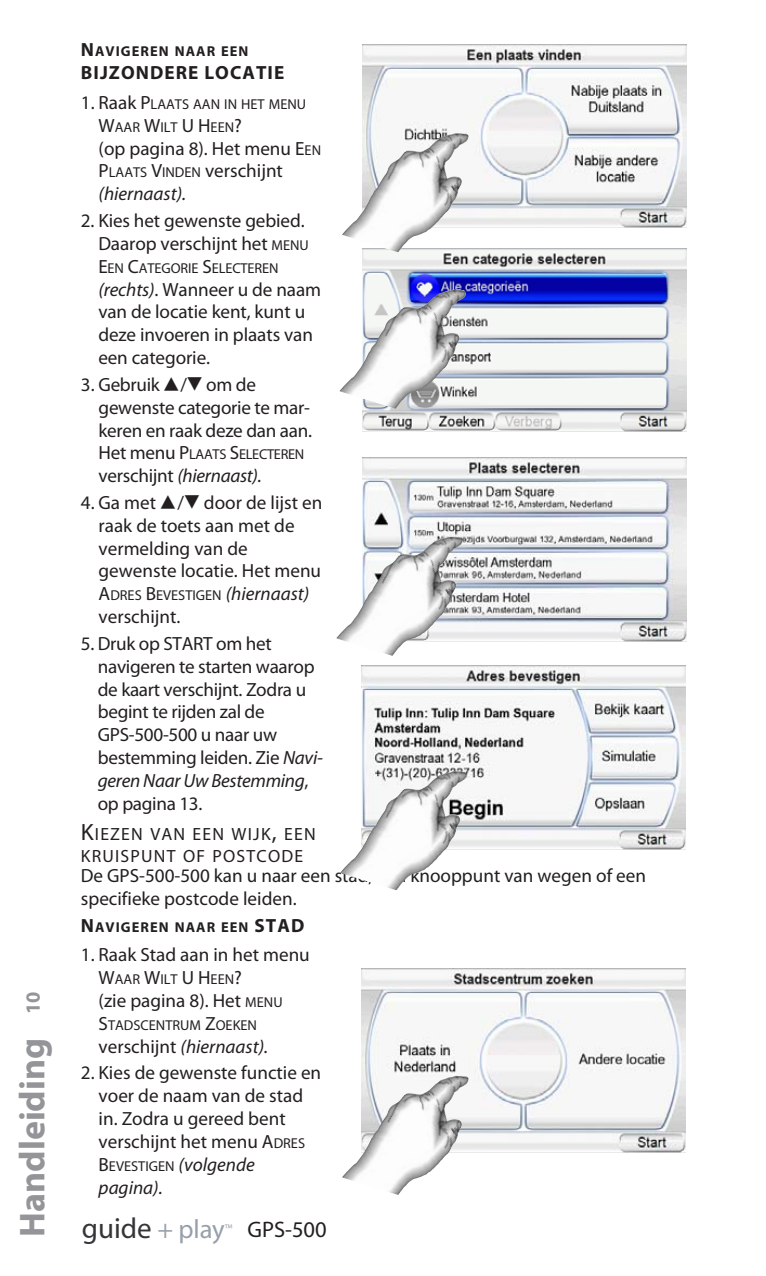
<style>
.page{position:relative;width:766px;height:1276px;background:#fff}
.page>*{position:absolute;margin:0;border:0;box-sizing:border-box;transform-origin:0 0}
.t1{font:700 36px "Myriad Pro";color:#939598}
.t2{font:29.03px "Myriad";color:#333536}
.t3{font:22.5px "Myriad Pro";color:#231f20}
.t4{font:19.12px/22.9px "Myriad Pro";letter-spacing:-.005em;color:#231f20}
.t5{font:italic 19.12px "Myriad Pro";color:#231f20}
.t6{font:700 19.12px "Myriad Pro";letter-spacing:.055em;color:#231f20}
.t7{font:17.78px/22.5px "Myriad Pro";letter-spacing:.07em;color:#231f20}
.t8{font:14.4px/22.9px "Myriad Pro";color:#231f20}
.t9{font:700 14.4px "Myriad Pro";letter-spacing:.075em;color:#231f20}
.t10{font:14.4px "Myriad Pro";letter-spacing:-.02em;color:#231f20}
.t11{font:9.67px "Myriad";color:#97a0aa}
.s1{font-size:20.25px}
.s2{font-size:19.12px}
.s3{font-size:14.4px}
.s4{font-style:italic}
.s5{font-family:"Sym Dot Sqr Font";font-size:13.5px}
.s6{font-style:normal}
.s7{font-style:italic;font-size:19.12px}
.s8{font-size:23.62px}
.s9{font-size:26.55px;color:#97a0aa}
</style>
<div class="page">
<img style="left:362px;top:44px;width:324px;height:184px">
<img style="left:362px;top:248px;width:324px;height:184px">
<img style="left:362px;top:458px;width:324px;height:183px">
<img style="left:361px;top:666px;width:324px;height:183px">
<img style="left:361px;top:968px;width:324px;height:184px">
<img style="left:342px;top:133px;width:126px;height:119px">
<img style="left:339px;top:289px;width:127px;height:119px">
<img style="left:336px;top:536px;width:127px;height:120px">
<img style="left:340px;top:771px;width:127px;height:119px">
<img style="left:342px;top:1075px;width:126px;height:119px">
<h1 class="t1" style="left:19px;top:1236px;width:247px;rotate:-90deg">Handleiding <span class="s1">10</span></h1>
<p class="t9" style="left:81px;top:46px;width:169px"><span class="s2">N</span>AVIGEREN NAAR EEN</p>
<p class="t6" style="left:81px;top:65px;width:205px">BIJZONDERE LOCATIE</p>
<p class="t8" style="left:99px;top:94px;width:209px;text-indent:-18px"><span class="s2">1. Raak P</span>LAATS AAN IN HET MENU<br><span class="s2">W</span>AAR <span class="s2">W</span>ILT <span class="s2">U H</span>EEN<span class="s2">?</span></p>
<p class="t4" style="left:99px;top:139px;width:224px">(op pagina 8). Het menu E<span class="s3">EN<br></span>P<span class="s3">LAATS</span> V<span class="s3">INDEN</span> verschijnt <span class="s4">(hiernaast).</span></p>
<p class="t4" style="left:81px;top:211px;width:229px;text-align:right">2. Kies het gewenste gebied.<br>Daarop verschijnt het <span class="s3">MENU</span></p>
<p class="t8" style="left:98px;top:258px;width:182px"><span class="s2">E</span>EN <span class="s2">C</span>ATEGORIE <span class="s2">S</span>ELECTEREN</p>
<p class="t4" style="left:98px;top:280px;width:224px"><span class="s4">(rechts)</span>. Wanneer u de naam van de locatie kent, kunt u deze invoeren in plaats van een categorie.</p>
<p class="t4" style="left:99px;top:375px;width:215px;text-indent:-18px">3. Gebruik <span class="s5">⁄</span>/<span class="s5">¤</span> om de gewenste categorie te mar&shy;keren en raak deze dan aan.</p>
<p class="t10" style="left:99px;top:449px;width:207px"><span class="s2">Het menu P</span>LAATS <span class="s2">S</span>ELECTEREN</p>
<p class="t5" style="left:99px;top:469px;width:165px"><span class="s6">verschijnt</span> (hiernaast).</p>
<p class="t4" style="left:99px;top:493px;width:225px;text-indent:-18px">4. Ga met <span class="s5">⁄</span>/<span class="s5">¤</span> door de lijst en raak de toets aan met de vermelding van de gewenste locatie. Het menu</p>
<p class="t8" style="left:99px;top:585px;width:212px"><span class="s2">A</span>DRES <span class="s2">B</span>EVESTIGEN <span class="s7">(hiernaast)</span></p>
<p class="t4" style="left:99px;top:607px;width:83px">verschijnt.</p>
<p class="t4" style="left:98px;top:633px;width:227px;text-indent:-17px">5. Druk op START om het navigeren te starten waarop de kaart verschijnt. Zodra u begint te rijden zal de<br>GPS-500-500 u naar uw bestemming leiden. Zie <span class="s4">Navi&shy;geren Naar Uw Bestemming</span>, op pagina 13.</p>
<p class="t7" style="left:81px;top:824px;width:236px"><span class="s8">K</span>IEZEN VAN EEN WIJK<span class="s8">,</span> EEN<br>KRUISPUNT OF POSTCODE</p>
<p class="t4" style="left:81px;top:866px;width:566px">De GPS-500-500 kan u naar een stad, een knooppunt van wegen of een specifieke postcode leiden.</p>
<p class="t9" style="left:81px;top:921px;width:225px"><span class="s2">N</span>AVIGEREN NAAR EEN <span class="s2">STAD</span></p>
<p class="t4" style="left:81px;top:945px;width:230px">1. Raak Stad aan in het menu</p>
<p class="t8" style="left:99px;top:969px;width:145px"><span class="s2">W</span>AAR <span class="s2">W</span>ILT <span class="s2">U H</span>EEN<span class="s2">?</span></p>
<p class="t4" style="left:99px;top:991px;width:185px">(zie pagina 8). Het <span class="s3">MENU</span></p>
<p class="t8" style="left:99px;top:1015px;width:160px"><span class="s2">S</span>TADSCENTRUM <span class="s2">Z</span>OEKEN</p>
<p class="t5" style="left:99px;top:1039px;width:171px"><span class="s6">verschijnt</span> (hiernaast).</p>
<p class="t4" style="left:99px;top:1063px;width:224px;text-indent:-18px">2. Kies de gewenste functie en voer de naam van de stad in. Zodra u gereed bent verschijnt het menu A<span class="s3">DRES</span></p>
<p class="t8" style="left:99px;top:1156px;width:157px"><span class="s2">B</span>EVESTIGEN <span class="s7">(volgende</span></p>
<p class="t5" style="left:99px;top:1180px;width:66px">pagina).</p>
<h2 class="t2" style="left:82px;top:1217px;width:144px">guide <span class="s9">+ play</span></h2>
<p class="t11" style="left:225px;top:1224px;width:9px">™</p>
<p class="t3" style="left:247px;top:1220px;width:81px">GPS-500</p>
</div>
